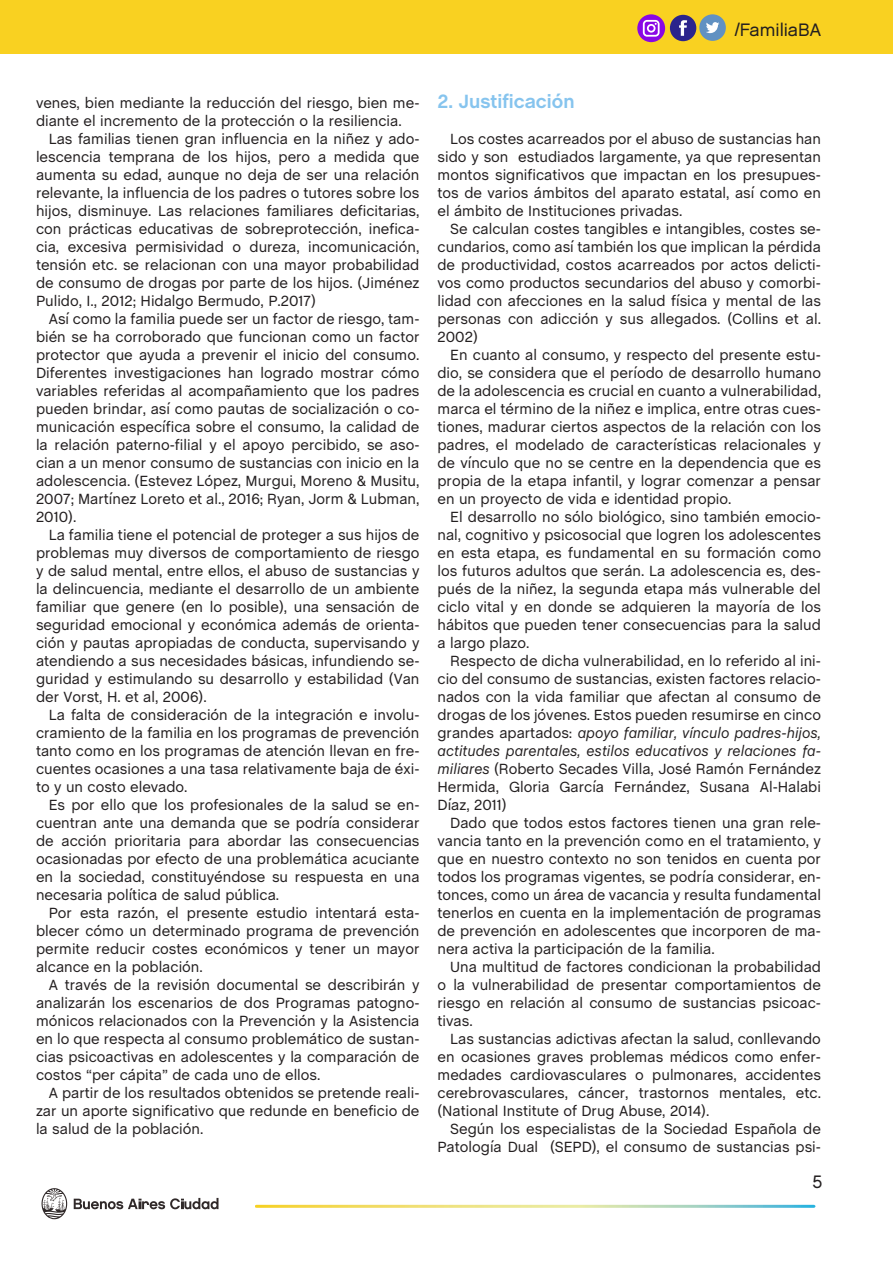
<style>
.page{position:relative;width:893px;height:1263px;background:#fff}
.page>*{position:absolute;margin:0;border:0;box-sizing:border-box;transform-origin:0 0}
.Texto_chalet{font:700 19.5px "Chalet";color:#86c4ee}
.t1{font:18px "Chalet London Nineteen Sixty";color:#231f20}
.t2{font:18px "Chalet London Nineteen Eighty";color:#231f20}
.Texto_chalet-2{font:15px/18px "Chalet";color:#231f20;text-align:justify}
.s1{font-style:italic}
</style>
<div class="page">
<svg style="left:74px;top:1198px;width:144px;height:11px"></svg>
<svg style="left:41px;top:1188px;width:26px;height:31px"></svg>
<svg style="left:255px;top:1205px;width:560px;height:3px;background:#cdda98"></svg>
<div style="left:0;top:0;width:893px;height:54px;background:#f9d121"></div>
<div style="left:670px;top:15px;width:26px;height:26px;background:#2b248c;border-radius:50%"></div>
<svg style="left:679px;top:20px;width:8px;height:16px"></svg>
<div style="left:699px;top:14px;width:27px;height:27px;background:#6191c2;border-radius:13px"></div>
<svg style="left:706px;top:22px;width:13px;height:11px"></svg>
<svg style="left:637px;top:14px;width:28px;height:28px"></svg>
<p class="t1" style="left:735px;top:19px;width:88px">/FamiliaBA</p>
<p class="Texto_chalet-2" style="left:36px;top:94px;width:385px">venes, bien mediante la reducción del riesgo, bien me&shy;diante el incremento de la protección o la resiliencia.</p>
<p class="Texto_chalet-2" style="left:36px;top:130px;width:385px;text-indent:13px">Las familias tienen gran influencia en la niñez y ado&shy;lescencia temprana de los hijos, pero a medida que aumenta su edad, aunque no deja de ser una relación relevante, la influencia de los padres o tutores sobre los hijos, disminuye. Las relaciones familiares deficitarias, con prácticas educativas de sobreprotección, inefica&shy;cia, excesiva permisividad o dureza, incomunicación, tensión etc. se relacionan con una mayor probabilidad de consumo de drogas por parte de los hijos. (Jiménez Pulido, I., 2012; Hidalgo Bermudo, P.2017)</p>
<p class="Texto_chalet-2" style="left:36px;top:310px;width:385px;text-indent:13px">Así como la familia puede ser un factor de riesgo, tam&shy;bién se ha corroborado que funcionan como un factor protector que ayuda a prevenir el inicio del consumo.<br>Diferentes investigaciones han logrado mostrar cómo variables referidas al acompañamiento que los padres pueden brindar, así como pautas de socialización o co&shy;municación específica sobre el consumo, la calidad de la relación paterno-filial y el apoyo percibido, se aso&shy;cian a un menor consumo de sustancias con inicio en la adolescencia. (Estevez López, Murgui, Moreno &amp; Musitu, 2007; Martínez Loreto et al., 2016; Ryan, Jorm &amp; Lubman, 2010).</p>
<p class="Texto_chalet-2" style="left:36px;top:526px;width:385px;text-indent:13px">La familia tiene el potencial de proteger a sus hijos de problemas muy diversos de comportamiento de riesgo y de salud mental, entre ellos, el abuso de sustancias y la delincuencia, mediante el desarrollo de un ambiente familiar que genere (en lo posible), una sensación de seguridad emocional y económica además de orienta&shy;ción y pautas apropiadas de conducta, supervisando y atendiendo a sus necesidades básicas, infundiendo se&shy;guridad y estimulando su desarrollo y estabilidad (Van der Vorst, H. et al, 2006).</p>
<p class="Texto_chalet-2" style="left:36px;top:706px;width:385px;text-indent:13px">La falta de consideración de la integración e involu&shy;cramiento de la familia en los programas de prevención tanto como en los programas de atención llevan en fre&shy;cuentes ocasiones a una tasa relativamente baja de éxi&shy;to y un costo elevado.</p>
<p class="Texto_chalet-2" style="left:36px;top:796px;width:385px;text-indent:13px">Es por ello que los profesionales de la salud se en&shy;cuentran ante una demanda que se podría considerar de acción prioritaria para abordar las consecuencias ocasionadas por efecto de una problemática acuciante en la sociedad, constituyéndose su respuesta en una necesaria política de salud pública.</p>
<p class="Texto_chalet-2" style="left:36px;top:904px;width:385px;text-indent:13px">Por esta razón, el presente estudio intentará esta&shy;blecer cómo un determinado programa de prevención permite reducir costes económicos y tener un mayor alcance en la población.</p>
<p class="Texto_chalet-2" style="left:36px;top:976px;width:385px;text-indent:13px">A través de la revisión documental se describirán y analizarán los escenarios de dos Programas patogno&shy;mónicos relacionados con la Prevención y la Asistencia en lo que respecta al consumo problemático de sustan&shy;cias psicoactivas en adolescentes y la comparación de costos “per cápita” de cada uno de ellos.</p>
<p class="Texto_chalet-2" style="left:36px;top:1084px;width:385px;text-indent:13px">A partir de los resultados obtenidos se pretende reali&shy;zar un aporte significativo que redunde en beneficio de la salud de la población.</p>
<p class="Texto_chalet" style="left:437px;top:90px;width:139px">2. Justificación</p>
<p class="Texto_chalet-2" style="left:437px;top:130px;width:385px;text-indent:13px">Los costes acarreados por el abuso de sustancias han sido y son estudiados largamente, ya que representan montos significativos que impactan en los presupues&shy;tos de varios ámbitos del aparato estatal, así como en el ámbito de Instituciones privadas.</p>
<p class="Texto_chalet-2" style="left:437px;top:220px;width:385px;text-indent:13px">Se calculan costes tangibles e intangibles, costes se&shy;cundarios, como así también los que implican la pérdida de productividad, costos acarreados por actos delicti&shy;vos como productos secundarios del abuso y comorbi&shy;lidad con afecciones en la salud física y mental de las personas con adicción y sus allegados. (Collins et al.<br>2002)</p>
<p class="Texto_chalet-2" style="left:437px;top:346px;width:385px;text-indent:13px">En cuanto al consumo, y respecto del presente estu&shy;dio, se considera que el período de desarrollo humano de la adolescencia es crucial en cuanto a vulnerabilidad, marca el término de la niñez e implica, entre otras cues&shy;tiones, madurar ciertos aspectos de la relación con los padres, el modelado de características relacionales y de vínculo que no se centre en la dependencia que es propia de la etapa infantil, y lograr comenzar a pensar en un proyecto de vida e identidad propio.</p>
<p class="Texto_chalet-2" style="left:437px;top:508px;width:385px;text-indent:13px">El desarrollo no sólo biológico, sino también emocio&shy;nal, cognitivo y psicosocial que logren los adolescentes en esta etapa, es fundamental en su formación como los futuros adultos que serán. La adolescencia es, des&shy;pués de la niñez, la segunda etapa más vulnerable del ciclo vital y en donde se adquieren la mayoría de los hábitos que pueden tener consecuencias para la salud a largo plazo.</p>
<p class="Texto_chalet-2" style="left:437px;top:652px;width:385px;text-indent:13px">Respecto de dicha vulnerabilidad, en lo referido al ini&shy;cio del consumo de sustancias, existen factores relacio&shy;nados con la vida familiar que afectan al consumo de drogas de los jóvenes. Estos pueden resumirse en cinco grandes apartados: <span class="s1">apoyo familiar, vínculo padres-hijos, actitudes parentales, estilos educativos y relaciones fa&shy;miliares</span> (Roberto Secades Villa, José Ramón Fernández Hermida, Gloria García Fernández, Susana Al-Halabi Díaz, 2011)</p>
<p class="Texto_chalet-2" style="left:437px;top:814px;width:385px;text-indent:13px">Dado que todos estos factores tienen una gran rele&shy;vancia tanto en la prevención como en el tratamiento, y que en nuestro contexto no son tenidos en cuenta por todos los programas vigentes, se podría considerar, en&shy;tonces, como un área de vacancia y resulta fundamental tenerlos en cuenta en la implementación de programas de prevención en adolescentes que incorporen de ma&shy;nera activa la participación de la familia.</p>
<p class="Texto_chalet-2" style="left:437px;top:958px;width:385px;text-indent:13px">Una multitud de factores condicionan la probabilidad o la vulnerabilidad de presentar comportamientos de riesgo en relación al consumo de sustancias psicoac&shy;tivas.</p>
<p class="Texto_chalet-2" style="left:437px;top:1030px;width:385px;text-indent:13px">Las sustancias adictivas afectan la salud, conllevando en ocasiones graves problemas médicos como enfer&shy;medades cardiovasculares o pulmonares, accidentes cerebrovasculares, cáncer, trastornos mentales, etc. (National Institute of Drug Abuse, 2014).</p>
<p class="Texto_chalet-2" style="left:437px;top:1120px;width:385px;text-align:right">Según los especialistas de la Sociedad Española de<br>Patología Dual (SEPD), el consumo de sustancias psi-</p>
<p class="t2" style="left:813px;top:1171px;width:11px">5</p>
</div>
